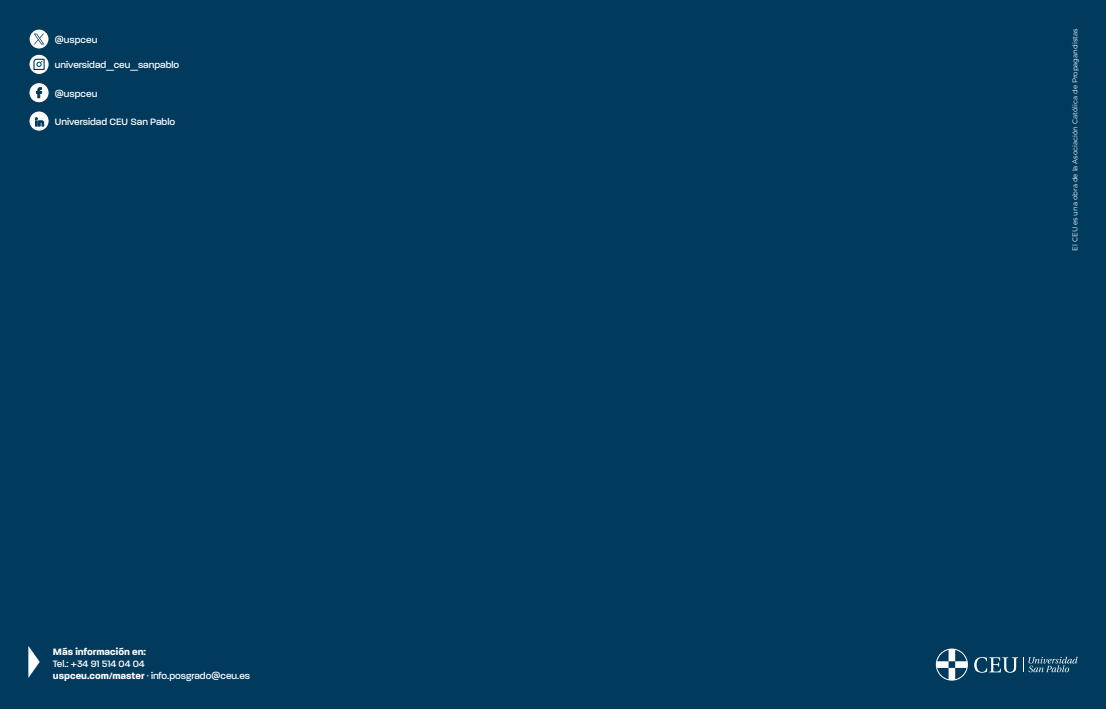
<style>
.page{position:relative;width:1106px;height:709px;background:#003a5d}
.page>*{position:absolute;margin:0;border:0;box-sizing:border-box;transform-origin:0 0}
.t1{font:500 10px/12px "Paralucent";color:#fff}
.t2{font:700 10px "Paralucent";color:#fff}
.t3{font:7px "Montserrat";color:#fff}
.s1{font-weight:700}
</style>
<div class="page">
<svg style="left:28px;top:646px;width:12px;height:32px"></svg>
<svg style="left:974px;top:656px;width:103px;height:16px"></svg>
<svg style="left:935px;top:648px;width:33px;height:32px"></svg>
<svg style="left:29px;top:83px;width:20px;height:20px"></svg>
<div style="left:28px;top:82px;width:22px;height:21px;border:1px solid #003a5d;border-radius:50%"></div>
<svg style="left:36px;top:85px;width:6px;height:13px"></svg>
<svg style="left:29px;top:111px;width:20px;height:20px"></svg>
<div style="left:28px;top:110px;width:22px;height:22px;border:1px solid #003a5d;border-radius:50%"></div>
<svg style="left:35px;top:117px;width:9px;height:9px"></svg>
<svg style="left:29px;top:54px;width:20px;height:20px"></svg>
<div style="left:28px;top:54px;width:22px;height:21px;border:1px solid #003a5d;border-radius:50%"></div>
<svg style="left:33px;top:58px;width:12px;height:13px"></svg>
<svg style="left:29px;top:29px;width:21px;height:21px"></svg>
<p class="t1" style="left:55px;top:34px;width:44px">@uspceu</p>
<p class="t1" style="left:55px;top:59px;width:126px">universidad_ceu_sanpablo</p>
<p class="t1" style="left:55px;top:87px;width:44px">@uspceu</p>
<p class="t1" style="left:55px;top:116px;width:122px">Universidad CEU San Pablo</p>
<p class="t2" style="left:53px;top:645px;width:95px">Más información en:</p>
<p class="t1" style="left:53px;top:657px;width:199px">Tel.: +34 91 514 04 04<br><span class="s1">uspceu.com/master</span> · info.posgrado@ceu.es</p>
<p class="t3" style="left:1070px;top:250px;width:224px;rotate:-90deg">El CEU es una obra de la Asociación Católica de Propagandistas</p>
</div>
